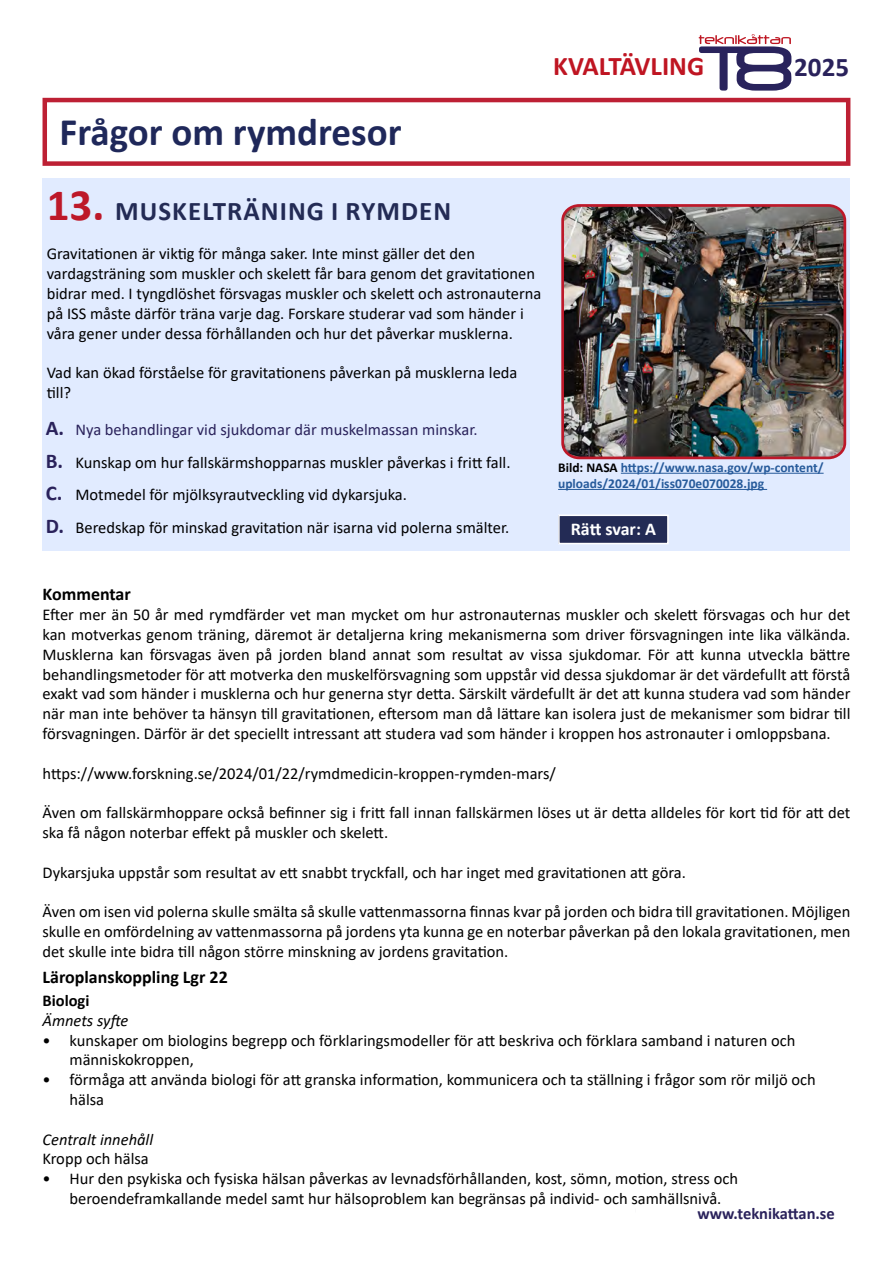
<style>
.page{position:relative;width:893px;height:1263px;background:#fff}
.page>*{position:absolute;margin:0;border:0;box-sizing:border-box;transform-origin:0 0}
.t1{font:700 39px "Calibri";color:#1f285a}
.t2{font:700 27px "Calibri";letter-spacing:.04em;color:#232b55}
.t3{font:700 27px "Calibri";color:#bf1522}
.t4{font:700 27px "Calibri";color:#2a225b}
.t5{font:700 18px "Calibri";color:#000}
.t6{font:700 18px "Calibri";letter-spacing:-.01em;color:#fff}
.t7{font:16.5px/19.8px "Calibri";color:#000}
.t8{font:italic 16.5px "Calibri";color:#000}
.t9{font:700 16.5px "Calibri";color:#2a225b}
.t10{font:700 16.5px "Calibri";color:#000}
.t11{font:700 13.5px/16.2px "Calibri";color:#275b9b}
.s1{font-size:45px;color:#bd1829}
.s2{font-weight:700;font-size:21px;color:#2a225b}
.s3{color:#2a225b}
.s4{color:#000}
</style>
<div class="page">
<svg style="left:699px;top:34px;width:92px;height:57px"></svg>
<div style="left:43px;top:179px;width:807px;height:372px;background:#e1ebff"></div>
<img style="left:565px;top:208px;width:280px;height:247px">
<div style="left:561px;top:204px;width:285px;height:255px;border:3px solid #bd1829;border-radius:16px"></div>
<div style="left:43px;top:98px;width:807px;height:68px;border:4px solid #bd2034"></div>
<hr style="left:621px;top:473px;width:203px;height:1px;background:#275b9b">
<hr style="left:558px;top:489px;width:209px;height:1px;background:#275b9b">
<div style="left:559px;top:515px;width:109px;height:28px;background:#232b55"></div>
<div style="left:558px;top:514px;width:111px;height:30px;border:2px solid #fff"></div>
<h2 class="t3" style="left:553px;top:47px;width:152px">KVALTÄVLING</h2>
<h2 class="t4" style="left:794px;top:48px;width:56px">2025</h2>
<h1 class="t1" style="left:60px;top:105px;width:344px">Frågor om rymdresor</h1>
<h2 class="t2" style="left:47px;top:192px;width:406px"><span class="s1">13.</span> MUSKELTRÄNING I RYMDEN</h2>
<p class="t7" style="left:47px;top:244px;width:496px">Gravitationen är viktig för många saker. Inte minst gäller det den vardagsträning som muskler och skelett får bara genom det gravitationen bidrar med. I tyngdlöshet försvagas muskler och skelett och astronauterna på ISS måste därför träna varje dag. Forskare studerar vad som händer i våra gener under dessa förhållanden och hur det påverkar musklerna.</p>
<p class="t7" style="left:47px;top:362px;width:472px">Vad kan ökad förståelse för gravitationens påverkan på musklerna leda till?</p>
<p class="t7" style="left:46px;top:413px;width:466px;line-height:32.5px"><span class="s2">A.</span> <span class="s3">Nya behandlingar vid sjukdomar där muskelmassan minskar.<br></span><span class="s2">B.</span> Kunskap om hur fallskärmshopparnas muskler påverkas i fritt fall.<br><span class="s2">C.</span> Motmedel för mjölksyrautveckling vid dykarsjuka.<br><span class="s2">D.</span> Beredskap för minskad gravitation när isarna vid polerna smälter.</p>
<p class="t11" style="left:558px;top:459px;width:267px"><span class="s4">Bild: NASA</span> https://www.nasa.gov/wp-content/ uploads/2024/01/iss070e070028.jpg</p>
<p class="t6" style="left:571px;top:517px;width:87px">Rätt svar: A</p>
<p class="t5" style="left:43px;top:582px;width:90px">Kommentar</p>
<p class="t7" style="left:43px;top:604px;width:809px;text-align:justify">Efter mer än 50 år med rymdfärder vet man mycket om hur astronauternas muskler och skelett försvagas och hur det kan motverkas genom träning, däremot är detaljerna kring mekanismerna som driver försvagningen inte lika välkända.<br>Musklerna kan försvagas även på jorden bland annat som resultat av vissa sjukdomar. För att kunna utveckla bättre behandlingsmetoder för att motverka den muskelförsvagning som uppstår vid dessa sjukdomar är det värdefullt att förstå exakt vad som händer i musklerna och hur generna styr detta. Särskilt värdefullt är det att kunna studera vad som händer när man inte behöver ta hänsyn till gravitationen, eftersom man då lättare kan isolera just de mekanismer som bidrar till försvagningen. Därför är det speciellt intressant att studera vad som händer i kroppen hos astronauter i omloppsbana.</p>
<p class="t7" style="left:43px;top:763px;width:515px">https://www.forskning.se/2024/01/22/rymdmedicin-kroppen-rymden-mars/</p>
<p class="t7" style="left:43px;top:802px;width:809px">Även om fallskärmhoppare också befinner sig i fritt fall innan fallskärmen löses ut är detta alldeles för kort tid för att det ska få någon noterbar effekt på muskler och skelett.</p>
<p class="t7" style="left:43px;top:862px;width:645px">Dykarsjuka uppstår som resultat av ett snabbt tryckfall, och har inget med gravitationen att göra.</p>
<p class="t7" style="left:43px;top:901px;width:809px;text-align:justify">Även om isen vid polerna skulle smälta så skulle vattenmassorna finnas kvar på jorden och bidra till gravitationen. Möjligen skulle en omfördelning av vattenmassorna på jordens yta kunna ge en noterbar påverkan på den lokala gravitationen, men det skulle inte bidra till någon större minskning av jordens gravitation.</p>
<p class="t5" style="left:43px;top:964px;width:187px">Läroplanskoppling Lgr 22</p>
<p class="t10" style="left:43px;top:989px;width:49px">Biologi</p>
<p class="t8" style="left:43px;top:1009px;width:87px">Ämnets syfte</p>
<p class="t7" style="left:70px;top:1030px;width:727px;text-indent:-27px">• kunskaper om biologins begrepp och förklaringsmodeller för att beskriva och förklara samband i naturen och människokroppen,</p>
<p class="t7" style="left:70px;top:1069px;width:748px;text-indent:-27px">• förmåga att använda biologi för att granska information, kommunicera och ta ställning i frågor som rör miljö och hälsa</p>
<p class="t8" style="left:43px;top:1128px;width:112px">Centralt innehåll</p>
<p class="t7" style="left:43px;top:1149px;width:108px">Kropp och hälsa</p>
<p class="t7" style="left:70px;top:1168px;width:670px;text-indent:-27px">• Hur den psykiska och fysiska hälsan påverkas av levnadsförhållanden, kost, sömn, motion, stress och beroendeframkallande medel samt hur hälsoproblem kan begränsas på individ- och samhällsnivå.</p>
<p class="t9" style="left:697px;top:1202px;width:139px">www.teknikattan.se</p>
</div>
